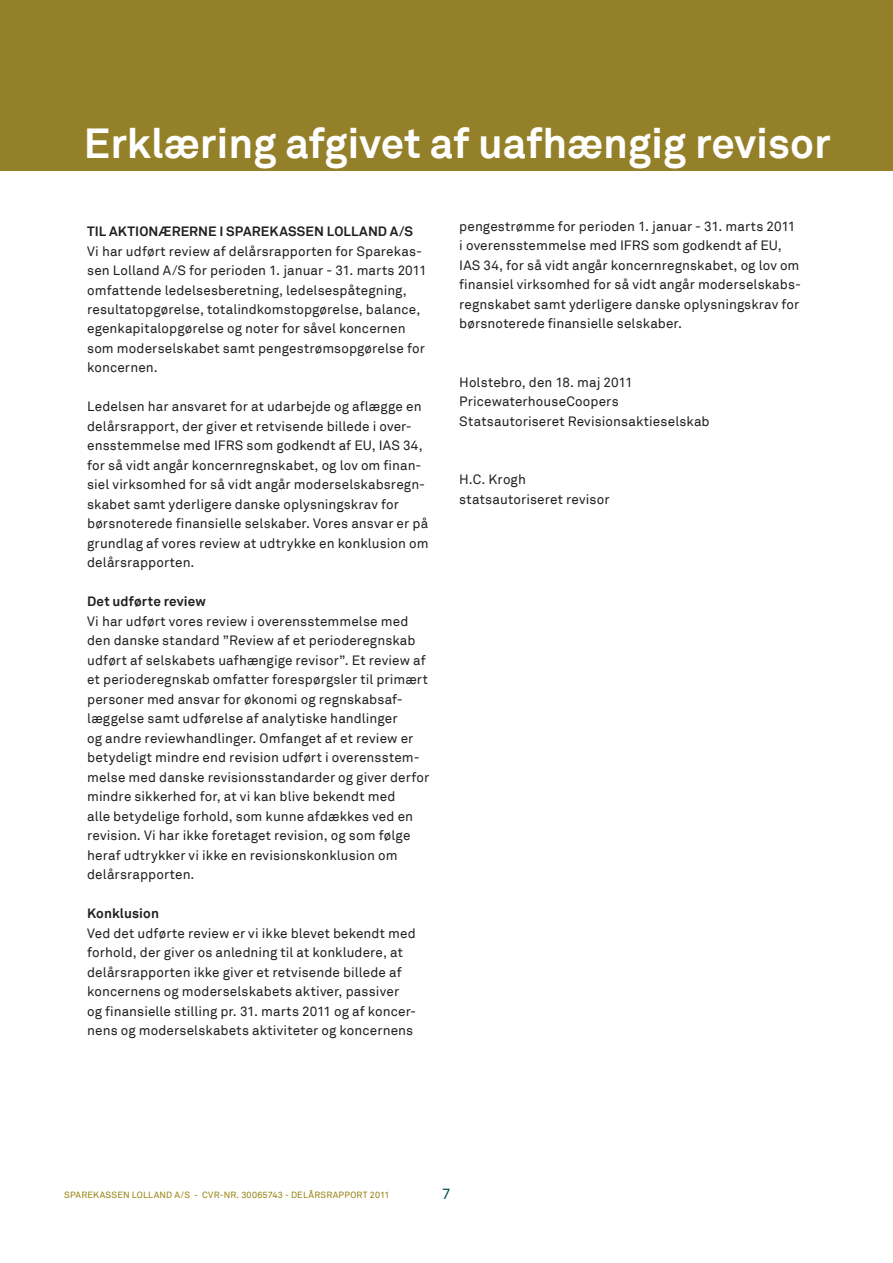
<style>
.page{position:relative;width:893px;height:1263px;background:#fff}
.page>*{position:absolute;margin:0;border:0;box-sizing:border-box;transform-origin:0 0}
.t1{font:700 45px "Akkurat";color:#fff}
.t2{font:700 42px "Akkurat";color:#fff}
.t3{font:15px "Akkurat";color:#004c51}
.t4{font:13.5px/19.5px "Akkurat";letter-spacing:.005em;color:#231f20}
.t5{font:700 13.5px "Akkurat";letter-spacing:.01em;color:#231f20}
.t6{font:9px "Akkurat";letter-spacing:.025em;color:#957f0a}
</style>
<div class="page">
<div style="left:0;top:0;width:893px;height:170px;background:#948029"></div>
<h2 class="t2" style="left:84px;top:117px;width:748px">Erklæring afgivet af uafhængig revisor</h2>
<h1 class="t1" style="left:93px;top:119px;width:226px">Bestyrelse</h1>
<p class="t5" style="left:87px;top:223px;width:327px">Til aktionærerne i Sparekassen Lolland A/S</p>
<p class="t4" style="left:87px;top:241px;width:341px">Vi har udført review af delårsrapporten for Sparekas&shy;sen Lolland A/S for perioden 1. januar - 31. marts 2011 omfattende ledelsesberetning, ledelsespåtegning, resultatopgørelse, totalindkomstopgørelse, balance, egenkapitalopgørelse og noter for såvel koncernen som moderselskabet samt pengestrømsopgørelse for koncernen.</p>
<p class="t4" style="left:87px;top:397px;width:343px">Ledelsen har ansvaret for at udarbejde og aflægge en delårsrapport, der giver et retvisende billede i over&shy;ensstemmelse med IFRS som godkendt af EU, IAS 34, for så vidt angår koncernregnskabet, og lov om finan&shy;siel virksomhed for så vidt angår moderselskabsregn&shy;skabet samt yderligere danske oplysningskrav for børsnoterede finansielle selskaber. Vores ansvar er på grundlag af vores review at udtrykke en konklusion om delårsrapporten.</p>
<p class="t5" style="left:87px;top:593px;width:120px">Det udførte review</p>
<p class="t4" style="left:87px;top:612px;width:344px">Vi har udført vores review i overensstemmelse med den danske standard ”Review af et perioderegnskab udført af selskabets uafhængige revisor”. Et review af et perioderegnskab omfatter forespørgsler til primært personer med ansvar for økonomi og regnskabsaf&shy;læggelse samt udførelse af analytiske handlinger<br>og andre reviewhandlinger. Omfanget af et review er betydeligt mindre end revision udført i overensstem&shy;melse med danske revisionsstandarder og giver derfor mindre sikkerhed for, at vi kan blive bekendt med<br>alle betydelige forhold, som kunne afdækkes ved en revision. Vi har ikke foretaget revision, og som følge heraf udtrykker vi ikke en revisionskonklusion om delårsrapporten.</p>
<p class="t5" style="left:87px;top:905px;width:73px">Konklusion</p>
<p class="t4" style="left:87px;top:924px;width:330px">Ved det udførte review er vi ikke blevet bekendt med forhold, der giver os anledning til at konkludere, at delårsrapporten ikke giver et retvisende billede af koncernens og moderselskabets aktiver, passiver og finansielle stilling pr. 31. marts 2011 og af koncer&shy;nens og moderselskabets aktiviteter og koncernens</p>
<p class="t4" style="left:459px;top:217px;width:343px">pengestrømme for perioden 1. januar - 31. marts 2011 i overensstemmelse med IFRS som godkendt af EU, IAS 34, for så vidt angår koncernregnskabet, og lov om finansiel virksomhed for så vidt angår moderselskabs&shy;regnskabet samt yderligere danske oplysningskrav for børsnoterede finansielle selskaber.</p>
<p class="t4" style="left:459px;top:373px;width:252px">Holstebro, den 18. maj 2011<br>PricewaterhouseCoopers<br>Statsautoriseret Revisionsaktieselskab</p>
<p class="t4" style="left:459px;top:470px;width:152px">H.C. Krogh statsautoriseret revisor</p>
<p class="t6" style="left:64px;top:1190px;width:234px">SPAREKASSEN LOLLAND A/S - CVR-NR. 30065743 - del</p>
<p class="t6" style="left:308px;top:1190px;width:83px">årSRAPPORT 2011</p>
<p class="t3" style="left:442px;top:1185px;width:10px">7</p>
</div>
